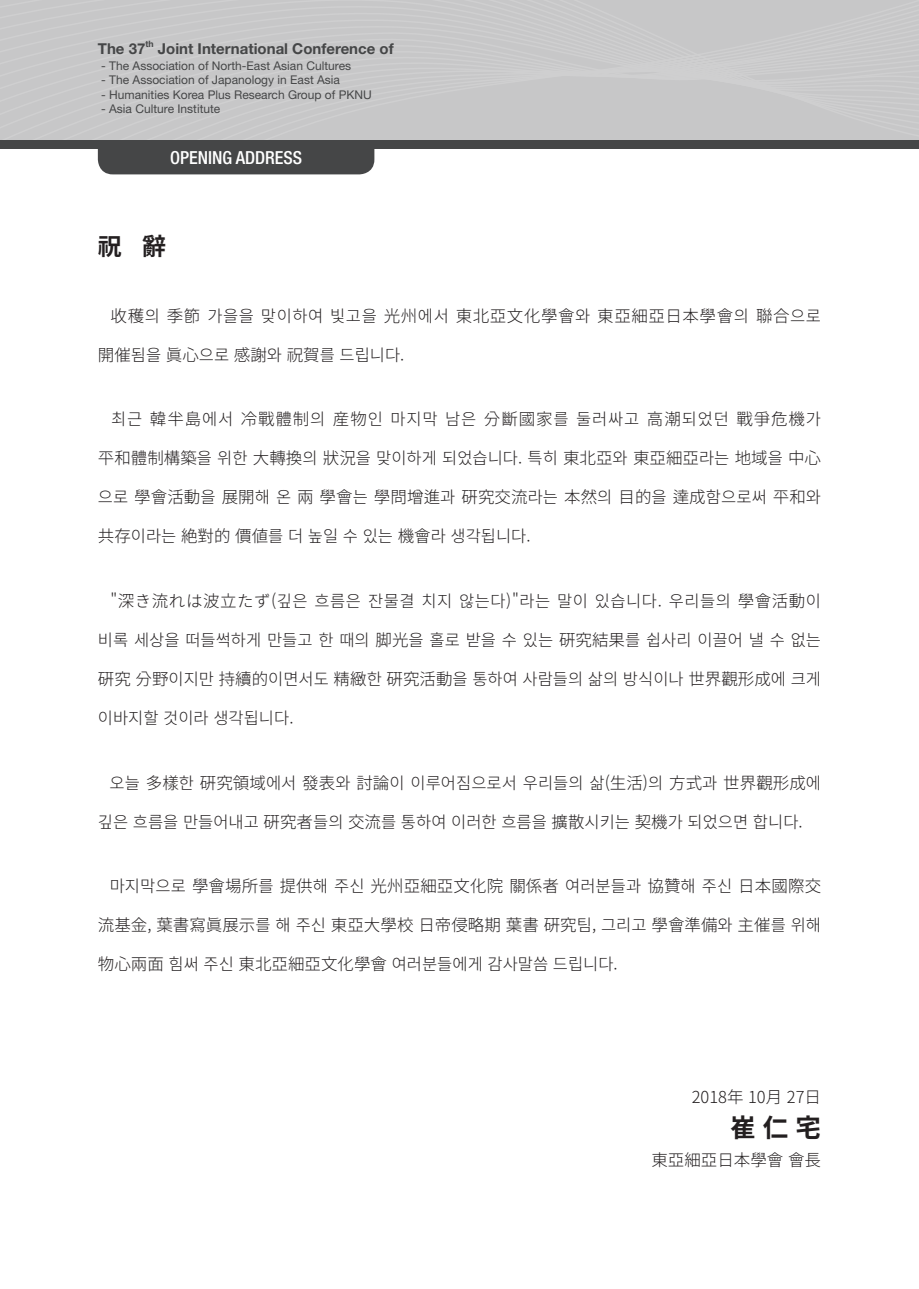
<style>
.page{position:relative;width:919px;height:1289px;background:#fff}
.page>*{position:absolute;margin:0;border:0;box-sizing:border-box;transform-origin:0 0}
.t1{font:700 25.5px "Noto Sans CJ Kkr";color:#231f20}
.t2{font:700 24px "Noto Sans CJ Kkr";color:#231f20}
.t3{font:500 condensed 18px "Helvetica Neue";color:#fff}
.t4{font:300 16.5px "Noto Sans CJ Kkr";color:#231f20}
.t5{font:300 16.5px "Noto Sans CJ Kkr";letter-spacing:.03em;color:#231f20}
.t6{font:300 16.5px "Noto Sans CJ Kkr";letter-spacing:.035em;color:#231f20}
.t7{font:300 16.5px "Noto Sans CJ Kkr";letter-spacing:.05em;color:#231f20}
.t8{font:700 15px "Helvetica Neue";color:#454647}
.t9{font:12px "Helvetica Neue";color:#454647}
.t10{font:700 8.7px "Helvetica Neue";color:#454647}
</style>
<div class="page">
<div style="left:0;top:0;width:655px;height:140px;background:#c7c7c8"></div>
<div style="left:655px;top:0;width:263px;height:140px;background:#c7c7c8"></div>
<div style="left:0;top:140px;width:918px;height:9px;background:#454647"></div>
<div style="left:98px;top:149px;width:276px;height:25px;background:#454647"></div>
<p class="t8" style="left:98px;top:40px;width:49px">The 37</p>
<p class="t10" style="left:145px;top:39px;width:10px">th</p>
<p class="t8" style="left:158px;top:40px;width:237px">Joint International Conference of</p>
<p class="t9" style="left:101px;top:58px;width:251px">- The Association of North-East Asian Cultures</p>
<p class="t9" style="left:101px;top:73px;width:240px">- The Association of Japanology in East Asia</p>
<p class="t9" style="left:101px;top:87px;width:272px">- Humanities Korea Plus Research Group of PKNU</p>
<p class="t9" style="left:101px;top:102px;width:121px">- Asia Culture Institute</p>
<p class="t3" style="left:170px;top:147px;width:134px">OPENING ADDRESS</p>
<h2 class="t2" style="left:98px;top:233px;width:70px">祝 辭</h2>
<p class="t6" style="left:111px;top:306px;width:712px">收穫의 季節 가을을 맞이하여 빛고을 光州에서 東北亞文化學會와 東亞細亞日本學會의 聯合으로</p>
<p class="t4" style="left:98px;top:345px;width:308px">開催됨을 眞心으로 感謝와 祝賀를 드립니다.</p>
<p class="t7" style="left:111px;top:410px;width:711px">최근 韓半島에서 冷戰體制의 産物인 마지막 남은 分斷國家를 둘러싸고 高潮되었던 戰爭危機가</p>
<p class="t4" style="left:98px;top:449px;width:724px">平和體制構築을 위한 大轉換의 狀況을 맞이하게 되었습니다. 특히 東北亞와 東亞細亞라는 地域을 中心</p>
<p class="t4" style="left:98px;top:488px;width:724px">으로 學會活動을 展開해 온 兩 學會는 學問增進과 硏究交流라는 本然의 目的을 達成함으로써 平和와</p>
<p class="t4" style="left:98px;top:527px;width:434px">共存이라는 絶對的 價値를 더 높일 수 있는 機會라 생각됩니다.</p>
<p class="t5" style="left:110px;top:591px;width:712px">"深き流れは波立たず(깊은 흐름은 잔물결 치지 않는다)"라는 말이 있습니다. 우리들의 學會活動이</p>
<p class="t4" style="left:98px;top:630px;width:724px">비록 세상을 떠들썩하게 만들고 한 때의 脚光을 홀로 받을 수 있는 硏究結果를 쉽사리 이끌어 낼 수 없는</p>
<p class="t4" style="left:98px;top:669px;width:724px">硏究 分野이지만 持續的이면서도 精緻한 硏究活動을 통하여 사람들의 삶의 방식이나 世界觀形成에 크게</p>
<p class="t4" style="left:98px;top:708px;width:197px">이바지할 것이라 생각됩니다.</p>
<p class="t4" style="left:109px;top:773px;width:713px">오늘 多樣한 硏究領域에서 發表와 討論이 이루어짐으로서 우리들의 삶(生活)의 方式과 世界觀形成에</p>
<p class="t4" style="left:98px;top:812px;width:706px">깊은 흐름을 만들어내고 硏究者들의 交流를 통하여 이러한 흐름을 擴散시키는 契機가 되었으면 합니다.</p>
<p class="t4" style="left:110px;top:876px;width:713px">마지막으로 學會場所를 提供해 주신 光州亞細亞文化院 關係者 여러분들과 協贊해 주신 日本國際交</p>
<p class="t4" style="left:98px;top:915px;width:724px">流基金, 葉書寫眞展示를 해 주신 東亞大學校 日帝侵略期 葉書 硏究팀, 그리고 學會準備와 主催를 위해</p>
<p class="t4" style="left:98px;top:954px;width:521px">物心兩面 힘써 주신 東北亞細亞文化學會 여러분들에게 감사말씀 드립니다.</p>
<p class="t4" style="left:691px;top:1088px;width:131px">2018年 10月 27日</p>
<h1 class="t1" style="left:730px;top:1113px;width:92px">崔 仁 宅</h1>
<p class="t4" style="left:651px;top:1150px;width:171px">東亞細亞日本學會 會長</p>
</div>
